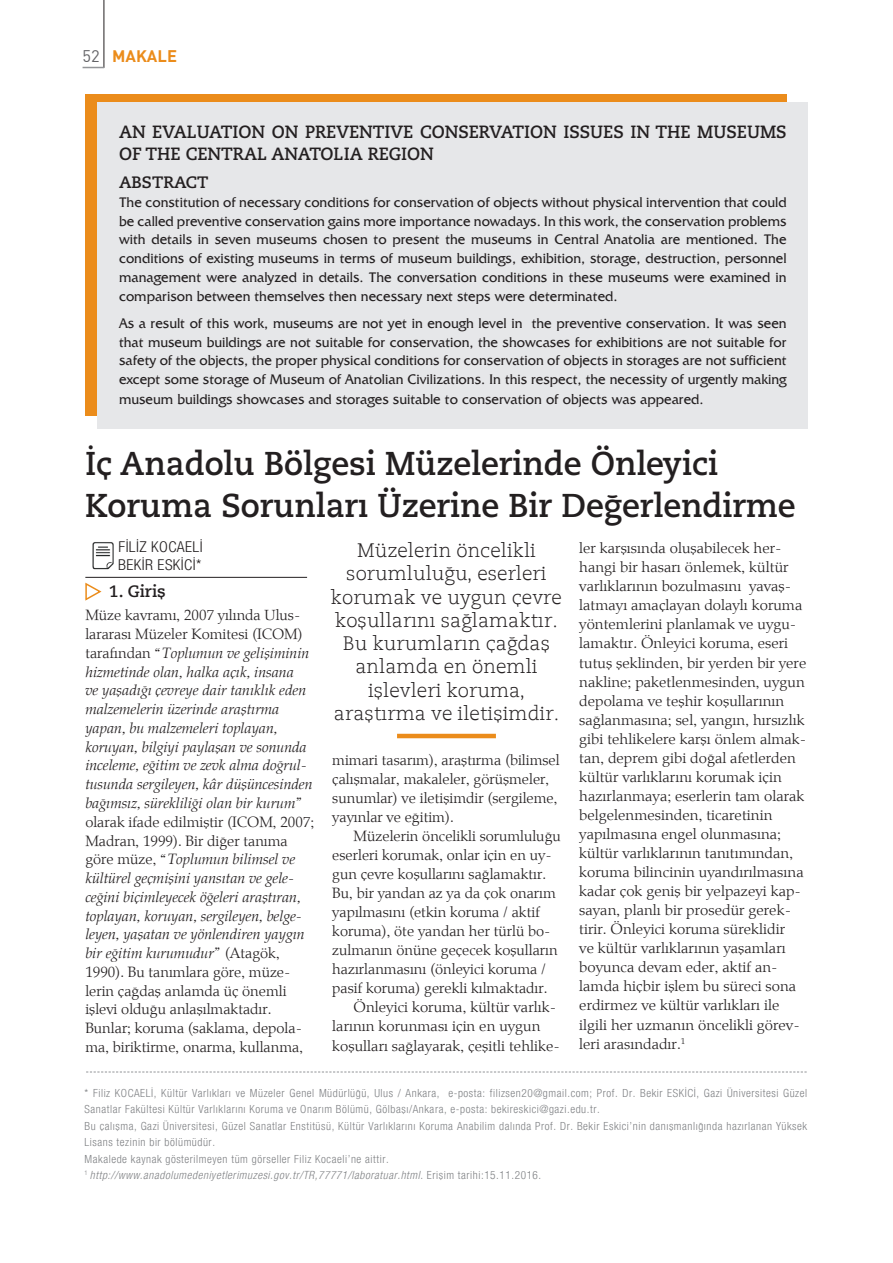
<style>
.page{position:relative;width:893px;height:1263px;background:#fff}
.page>*{position:absolute;margin:0;border:0;box-sizing:border-box;transform-origin:0 0}
.arabaslik{font:700 33px "Caecilia";letter-spacing:-.005em;color:#231f20}
.spot{font:19.5px/23.2px "Caecilia Light T";color:#231f20;text-align:center}
.metin{font:700 17.7px/22.5px "Caecilia";letter-spacing:-.005em;color:#231f20}
.t1{font:16.5px "dinbold T";color:#eb8c1b}
.metin-2{font:700 16.5px "Caecilia";color:#231f20}
.arabaslik-2{font:700 16.5px "Caecilia";color:#231f20}
.metin-3{font:15px/19px "Palatino Light T";color:#231f20}
.metin-4{font:15px/18.8px "Palatino Light Italic T";color:#231f20}
.t2{font:15px "Helvetica LCT";letter-spacing:.025em;color:#231f20;scale:1.05 1}
.metin-5{font:14.25px/18.8px "Friz Quadrata T";letter-spacing:-.005em;color:#231f20;text-align:justify}
.metin-6{font:11.25px/16.5px "Helvetica LCT";letter-spacing:.05em;color:#808285}
.metin-7{font:11.25px "Helvetica LCIT Italic";letter-spacing:.05em;color:#808285}
.s1{font-family:"DINPLAINT";color:#636366}
.s2{font-family:"Palatino Light T"}
.s3{font-family:"Palatino Light Italic Baslik"}
.s4{font-family:"Helvetica LCT"}
</style>
<div class="page">
<hr style="left:104px;top:0;width:1px;height:68px;background:#231f20">
<svg style="left:83px;top:67px;width:21px;height:1px"></svg>
<div style="left:85px;top:94px;width:702px;height:321px;background:#eb8c1b"></div>
<div style="left:98px;top:102px;width:710px;height:327px;background:#e6e7e9"></div>
<svg style="left:85px;top:582px;width:17px;height:19px"></svg>
<hr style="left:85px;top:577px;width:222px;height:1px;background:#231f20">
<img style="left:92px;top:542px;width:22px;height:27px">
<svg style="left:86px;top:1071px;width:721px;height:1px"></svg>
<hr style="left:397px;top:734px;width:99px;height:4px;background:#eb8c1b">
<p class="t1" style="left:83px;top:46px;width:96px"><span class="s1">52</span> MAKALE</p>
<p class="metin" style="left:119px;top:120px;width:669px">AN EVALUATION ON PREVENTIVE CONSERVATION ISSUES IN THE MUSEUMS<br>OF THE CENTRAL ANATOLIA REGION</p>
<p class="metin-2" style="left:119px;top:173px;width:91px">ABSTRACT</p>
<p class="metin-5" style="left:119px;top:192px;width:669px">The constitution of necessary conditions for conservation of objects without physical intervention that could be called preventive conservation gains more importance nowadays. In this work, the conservation problems with details in seven museums chosen to present the museums in Central Anatolia are mentioned. The conditions of existing museums in terms of museum buildings, exhibition, storage, destruction, personnel management were analyzed in details. The conversation conditions in these museums were examined in comparison between themselves then necessary next steps were determinated.</p>
<p class="metin-5" style="left:119px;top:313px;width:669px">As a result of this work, museums are not yet in enough level in the preventive conservation. It was seen that museum buildings are not suitable for conservation, the showcases for exhibitions are not suitable for safety of the objects, the proper physical conditions for conservation of objects in storages are not sufficient except some storage of Museum of Anatolian Civilizations. In this respect, the necessity of urgently making museum buildings showcases and storages suitable to conservation of objects was appeared.</p>
<p class="arabaslik" style="left:85px;top:444px;width:635px">İç Anadolu Bölgesi Müzelerinde Önleyici</p>
<p class="arabaslik" style="left:85px;top:486px;width:712px">Koruma Sorunları Üzerine Bir Değerlendirme</p>
<p class="spot" style="left:331px;top:539px;width:233px">Müzelerin öncelikli sorumluluğu, eserleri korumak ve uygun çevre koşullarını sağlamaktır.<br>Bu kurumların çağdaş anlamda en önemli</p>
<p class="spot" style="left:368px;top:679px;width:158px">işlevleri koruma,</p>
<p class="spot" style="left:334px;top:702px;width:227px">araştırma ve iletişimdir.</p>
<p class="t2" style="left:119px;top:538px;width:81px">FİLİZ KOCAELİ</p>
<p class="t2" style="left:118px;top:556px;width:81px">BEKİR ESKİCİ*</p>
<p class="metin-3" style="left:579px;top:539px;width:229px">ler karşısında oluşabilecek her&shy;hangi bir hasarı önlemek, kültür varlıklarının bozulmasını yavaş&shy;latmayı amaçlayan dolaylı koruma yöntemlerini planlamak ve uygu&shy;lamaktır. Önleyici koruma, eseri tutuş şeklinden, bir yerden bir yere nakline; paketlenmesinden, uygun depolama ve teşhir koşullarının sağlanmasına; sel, yangın, hırsızlık gibi tehlikelere karşı önlem almak&shy;tan, deprem gibi doğal afetlerden kültür varlıklarını korumak için hazırlanmaya; eserlerin tam olarak belgelenmesinden, ticaretinin yapılmasına engel olunmasına; kültür varlıklarının tanıtımından, koruma bilincinin uyandırılmasına kadar çok geniş bir yelpazeyi kap&shy;sayan, planlı bir prosedür gerek&shy;tirir. Önleyici koruma süreklidir<br>ve kültür varlıklarının yaşamları boyunca devam eder, aktif an&shy;lamda hiçbir işlem bu süreci sona erdirmez ve kültür varlıkları ile ilgili her uzmanın öncelikli görev&shy;leri arasındadır.<sup>1</sup></p>
<p class="arabaslik-2" style="left:109px;top:582px;width:58px">1. Giriş</p>
<p class="metin-4" style="left:85px;top:606px;width:230px"><span class="s2">Müze kavramı, 2007 yılında Ulus&shy;lararası Müzeler Komitesi (ICOM) tarafından</span> “Toplumun ve gelişiminin hizmetinde olan, halka açık, insana<br>ve yaşadığı çevreye dair tanıklık eden malzemelerin üzerinde araştırma yapan, bu malzemeleri toplayan, koruyan, bilgiyi paylaşan ve sonunda inceleme, eğitim ve zevk alma doğrul&shy;tusunda sergileyen, kâr düşüncesinden bağımsız, sürekliliği olan bir kurum<span class="s3">” </span><span class="s2">olarak ifade edilmiştir (ICOM, 2007; Madran, 1999). Bir diğer tanıma göre müze,</span> “Toplumun bilimsel ve kültürel geçmişini yansıtan ve gele&shy;ceğini biçimleyecek öğeleri araştıran, toplayan, koruyan, sergileyen, belge&shy;leyen, yaşatan ve yönlendiren yaygın bir eğitim kurumudur” <span class="s2">(Atagök, 1990). Bu tanımlara göre, müze&shy;lerin çağdaş anlamda üç önemli işlevi olduğu anlaşılmaktadır.<br>Bunlar; koruma (saklama, depola&shy;ma, biriktirme, onarma, kullanma,</span></p>
<p class="metin-3" style="left:332px;top:750px;width:229px">mimari tasarım), araştırma (bilimsel çalışmalar, makaleler, görüşmeler, sunumlar) ve iletişimdir (sergileme, yayınlar ve eğitim).</p>
<p class="metin-3" style="left:332px;top:826px;width:230px;text-indent:21px">Müzelerin öncelikli sorumluluğu eserleri korumak, onlar için en uy&shy;gun çevre koşullarını sağlamaktır.<br>Bu, bir yandan az ya da çok onarım yapılmasını (etkin koruma / aktif koruma), öte yandan her türlü bo&shy;zulmanın önüne geçecek koşulların hazırlanmasını (önleyici koruma / pasif koruma) gerekli kılmaktadır.</p>
<p class="metin-3" style="left:332px;top:998px;width:229px;text-indent:21px">Önleyici koruma, kültür varlık&shy;larının korunması için en uygun koşulları sağlayarak, çeşitli tehlike-</p>
<p class="metin-6" style="left:85px;top:1084px;width:724px">* Filiz KOCAELİ, Kültür Varlıkları ve Müzeler Genel Müdürlüğü, Ulus / Ankara, e-posta: filizsen20@gmail.com; Prof. Dr. Bekir ESKİCİ, Gazi Üniversitesi Güzel<br>Sanatlar Fakültesi Kültür Varlıklarını Koruma ve Onarım Bölümü, Gölbaşı/Ankara, e-posta: bekireskici@gazi.edu.tr.</p>
<p class="metin-6" style="left:85px;top:1117px;width:724px">Bu çalışma, Gazi Üniversitesi, Güzel Sanatlar Enstitüsü, Kültür Varlıklarını Koruma Anabilim dalında Prof. Dr. Bekir Eskici’nin danışmanlığında hazırlanan Yüksek<br>Lisans tezinin bir bölümüdür.</p>
<p class="metin-6" style="left:85px;top:1150px;width:306px">Makalede kaynak gösterilmeyen tüm görseller Filiz Kocaeli’ne aittir.</p>
<p class="metin-7" style="left:85px;top:1169px;width:458px"><sup>1</sup> http://www.anadolumedeniyetlerimuzesi.gov.tr/TR,77771/laboratuar.html<span class="s4">. Erişim tarihi:15.11.2016.</span></p>
</div>
